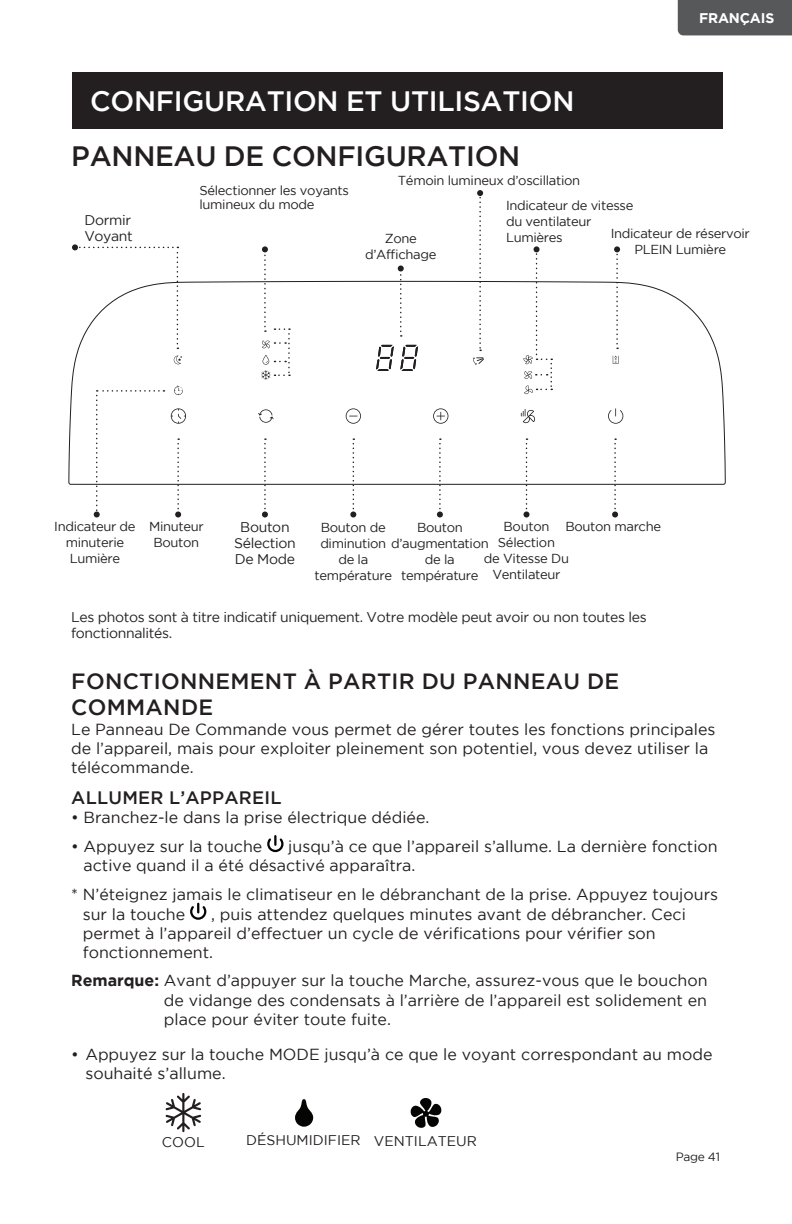
<style>
.page{position:relative;width:792px;height:1224px;background:#fff}
.page>*{position:absolute;margin:0;border:0;box-sizing:border-box;transform-origin:0 0}
.t1{font:500 28px "Gotham";letter-spacing:-.01em;color:#fff}
.t2{font:500 28px "Gotham";letter-spacing:-.01em;color:#231f20}
.t3{font:500 22px/26.4px "Gotham";letter-spacing:.015em;color:#231f20}
.t4{font:500 18px "Gotham";letter-spacing:.015em;color:#231f20}
.t5{font:16px/19.2px "Gotham";color:#231f20}
.body_copy{font:14px/16px "Gotham";letter-spacing:-.025em;color:#231f20}
.body_copy-2{font:14px "Gotham";color:#231f20}
.body_copy-3{font:700 14px "Gotham";letter-spacing:-.01em;color:#fff}
.body_copy-4{font:13px/16px "Gotham";letter-spacing:-.025em;color:#231f20;text-align:center}
.t6{font:12px "Gotham";letter-spacing:-.025em;color:#231f20}
.s1{font-weight:700}
</style>
<div class="page">
<svg style="left:267px;top:835px;width:17px;height:17px"></svg>
<svg style="left:190px;top:903px;width:16px;height:17px"></svg>
<div style="left:72px;top:72px;width:650px;height:57px;background:#231f20"></div>
<svg style="left:72px;top:244px;width:106px;height:37px"></svg>
<svg style="left:69px;top:281px;width:656px;height:203px"></svg>
<svg style="left:433px;top:408px;width:15px;height:16px"></svg>
<svg style="left:346px;top:408px;width:15px;height:16px"></svg>
<svg style="left:174px;top:385px;width:9px;height:10px"></svg>
<svg style="left:174px;top:356px;width:8px;height:8px"></svg>
<svg style="left:258px;top:409px;width:16px;height:14px"></svg>
<svg style="left:171px;top:408px;width:15px;height:16px"></svg>
<svg style="left:521px;top:409px;width:14px;height:14px"></svg>
<svg style="left:608px;top:408px;width:15px;height:16px"></svg>
<svg style="left:376px;top:345px;width:42px;height:26px"></svg>
<svg style="left:613px;top:356px;width:6px;height:8px"></svg>
<svg style="left:262px;top:438px;width:6px;height:80px"></svg>
<svg style="left:350px;top:438px;width:6px;height:80px"></svg>
<svg style="left:437px;top:438px;width:6px;height:80px"></svg>
<svg style="left:524px;top:438px;width:6px;height:80px"></svg>
<svg style="left:612px;top:438px;width:6px;height:80px"></svg>
<svg style="left:614px;top:246px;width:6px;height:103px"></svg>
<svg style="left:398px;top:266px;width:6px;height:71px"></svg>
<svg style="left:175px;top:438px;width:6px;height:80px"></svg>
<svg style="left:261px;top:246px;width:29px;height:134px"></svg>
<svg style="left:523px;top:246px;width:29px;height:148px"></svg>
<svg style="left:473px;top:357px;width:11px;height:8px"></svg>
<svg style="left:477px;top:190px;width:6px;height:161px"></svg>
<svg style="left:94px;top:390px;width:70px;height:128px"></svg>
<div style="left:678px;top:0;width:114px;height:35px;background:#57585a"></div>
<svg style="left:410px;top:1098px;width:32px;height:30px"></svg>
<svg style="left:295px;top:1099px;width:19px;height:28px"></svg>
<svg style="left:166px;top:1093px;width:35px;height:39px"></svg>
<p class="t1" style="left:90px;top:85px;width:486px">CONFIGURATION ET UTILISATION</p>
<p class="t2" style="left:71px;top:140px;width:451px">PANNEAU DE CONFIGURATION</p>
<p class="body_copy-3" style="left:699px;top:10px;width:77px">FRANÇAIS</p>
<p class="body_copy" style="left:84px;top:212px;width:48px">Dormir</p>
<p class="body_copy" style="left:84px;top:228px;width:50px">Voyant</p>
<p class="body_copy-4" style="left:199px;top:184px;width:151px;line-height:14px;text-align:left">Sélectionner les voyants lumineux du mode</p>
<p class="body_copy-4" style="left:398px;top:172px;width:184px">Témoin lumineux d’oscillation</p>
<p class="body_copy-4" style="left:365px;top:230px;width:73px">Zone d’Affichage</p>
<p class="body_copy-4" style="left:506px;top:198px;width:129px;text-align:left">Indicateur de vitesse du ventilateur</p>
<p class="body_copy-4" style="left:506px;top:230px;width:58px">Lumières</p>
<p class="body_copy-4" style="left:611px;top:225px;width:141px">Indicateur de réservoir<br>PLEIN Lumière</p>
<p class="body_copy-4" style="left:54px;top:518px;width:83px">Indicateur de minuterie</p>
<p class="body_copy-4" style="left:70px;top:550px;width:52px">Lumière</p>
<p class="body_copy-4" style="left:149px;top:518px;width:56px">Minuteur</p>
<p class="body_copy-4" style="left:154px;top:534px;width:47px">Bouton</p>
<p class="body_copy-4" style="left:484px;top:518px;width:87px">Bouton<br>Sélection<br>de Vitesse Du<br>Ventilateur</p>
<p class="body_copy-4" style="left:565px;top:518px;width:97px">Bouton marche</p>
<p class="body_copy" style="left:234px;top:519px;width:63px;text-align:center">Bouton<br>Sélection<br>De Mode</p>
<p class="body_copy-4" style="left:321px;top:519px;width:67px">Bouton de</p>
<p class="body_copy-4" style="left:417px;top:519px;width:47px">Bouton</p>
<p class="body_copy-4" style="left:401px;top:551px;width:79px">de la température</p>
<p class="body_copy-4" style="left:320px;top:535px;width:170px">diminution d’augmentation</p>
<p class="body_copy-4" style="left:338px;top:551px;width:31px">de la</p>
<p class="body_copy-4" style="left:315px;top:567px;width:79px">température</p>
<p class="body_copy" style="left:71px;top:609px;width:577px">Les photos sont à titre indicatif uniquement. Votre modèle peut avoir ou non toutes les fonctionnalités.</p>
<p class="t3" style="left:71px;top:668px;width:550px">FONCTIONNEMENT À PARTIR DU PANNEAU DE<br>COMMANDE</p>
<p class="t5" style="left:71px;top:719px;width:646px">Le Panneau De Commande vous permet de gérer toutes les fonctions principales de l’appareil, mais pour exploiter pleinement son potentiel, vous devez utiliser la télécommande.</p>
<p class="t4" style="left:71px;top:787px;width:212px">ALLUMER L’APPAREIL</p>
<p class="t5" style="left:71px;top:807px;width:360px">• Branchez-le dans la prise électrique dédiée.</p>
<p class="t5" style="left:71px;top:837px;width:193px">• Appuyez sur la touche</p>
<p class="t5" style="left:84px;top:837px;width:636px;text-indent:205px">jusqu’à ce que l’appareil s’allume. La dernière fonction active quand il a été désactivé apparaîtra.</p>
<p class="t5" style="left:83px;top:884px;width:637px;line-height:20.2px;text-indent:-12px">* N’éteignez jamais le climatiseur en le débranchant de la prise. Appuyez toujours sur la touche</p>
<p class="t5" style="left:83px;top:904px;width:605px;text-indent:128px">, puis attendez quelques minutes avant de débrancher. Ceci permet à l’appareil d’effectuer un cycle de vérifications pour vérifier son fonctionnement.</p>
<p class="t5" style="left:164px;top:971px;width:545px;text-align:justify;text-indent:-93px"><span class="s1">Remarque:</span> Avant d’appuyer sur la touche Marche, assurez-vous que le bouchon de vidange des condensats à l’arrière de l’appareil est solidement en place pour éviter toute fuite.</p>
<p class="t5" style="left:85px;top:1045px;width:629px;text-indent:-14px">• Appuyez sur la touche MODE jusqu’à ce que le voyant correspondant au mode souhaité s’allume.</p>
<p class="body_copy" style="left:162px;top:1134px;width:44px">COOL</p>
<p class="body_copy-2" style="left:246px;top:1132px;width:116px">DÉSHUMIDIFIER</p>
<p class="body_copy-2" style="left:374px;top:1134px;width:105px">VENTILATEUR</p>
<p class="t6" style="left:676px;top:1150px;width:46px">Page 41</p>
</div>
